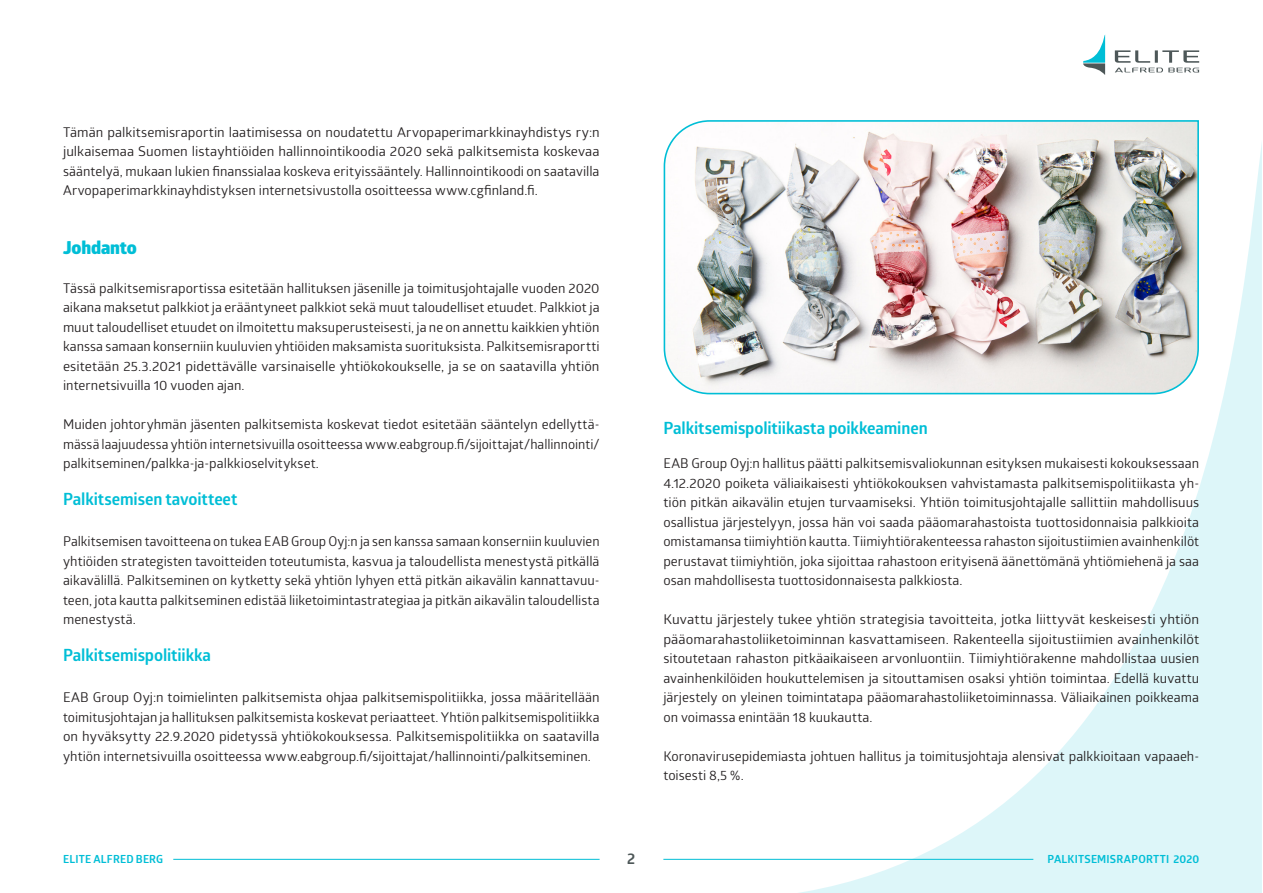
<style>
.page{position:relative;width:1263px;height:893px;background:#fff}
.page>*{position:absolute;margin:0;border:0;box-sizing:border-box;transform-origin:0 0}
.Leipis-perusteksti{font:800 18px "Glober";letter-spacing:-.01em;color:#00bed6}
.Väliotsikko_2{font:700 16.5px "Glober";letter-spacing:-.005em;color:#00bed6}
.t1{font:700 15px "Glober";color:#4d5758}
.Leipis-perusteksti-2{font:13.5px/19.5px "Glober";color:#231f20;text-align:justify}
.Leipis-perusteksti-3{font:13.5px/19.5px "Glober";color:#231f20;text-align:justify;scale:1.04 1}
.t2{font:700 10.95px "Glober";letter-spacing:.02em;color:#00bed6}
</style>
<div class="page">
<svg style="left:770px;top:143px;width:492px;height:750px"></svg>
<svg style="left:1115px;top:50px;width:84px;height:22px"></svg>
<svg style="left:1083px;top:35px;width:22px;height:40px"></svg>
<hr style="left:173px;top:859px;width:427px;height:1px;background:#00bed6">
<hr style="left:663px;top:859px;width:370px;height:1px;background:#00bed6">
<img style="left:663px;top:120px;width:537px;height:275px">
<p class="Leipis-perusteksti-2" style="left:63px;top:121px;width:538px">Tämän palkitsemisraportin laatimisessa on noudatettu Arvopaperimarkkinayhdistys ry:n julkaisemaa Suomen listayhtiöiden hallinnointikoodia 2020 sekä palkitsemista koskevaa sääntelyä, mukaan lukien finanssialaa koskeva erityissääntely. Hallinnointikoodi on saatavilla Arvopaperimarkkinayhdistyksen internetsivustolla osoitteessa www.cgfinland.fi.</p>
<p class="Leipis-perusteksti" style="left:63px;top:234px;width:75px">Johdanto</p>
<p class="Leipis-perusteksti-2" style="left:63px;top:277px;width:538px">Tässä palkitsemisraportissa esitetään hallituksen jäsenille ja toimitusjohtajalle vuoden 2020 aikana maksetut palkkiot ja erääntyneet palkkiot sekä muut taloudelliset etuudet. Palkkiot ja muut taloudelliset etuudet on ilmoitettu maksuperusteisesti, ja ne on annettu kaikkien yhtiön kanssa samaan konserniin kuuluvien yhtiöiden maksamista suorituksista. Palkitsemisraportti esitetään 25.3.2021 pidettävälle varsinaiselle yhtiökokoukselle, ja se on saatavilla yhtiön internetsivuilla 10 vuoden ajan.</p>
<p class="Leipis-perusteksti-2" style="left:63px;top:414px;width:538px">Muiden johtoryhmän jäsenten palkitsemista koskevat tiedot esitetään sääntelyn edellyttä&shy;mässä laajuudessa yhtiön internetsivuilla osoitteessa www.eabgroup.fi/sijoittajat/hallinnointi/ palkitseminen/palkka-ja-palkkioselvitykset.</p>
<p class="Väliotsikko_2" style="left:63px;top:487px;width:176px">Palkitsemisen tavoitteet</p>
<p class="Leipis-perusteksti-2" style="left:63px;top:531px;width:538px">Palkitsemisen tavoitteena on tukea EAB Group Oyj:n ja sen kanssa samaan konserniin kuuluvien yhtiöiden strategisten tavoitteiden toteutumista, kasvua ja taloudellista menestystä pitkällä aikavälillä. Palkitseminen on kytketty sekä yhtiön lyhyen että pitkän aikavälin kannattavuu&shy;teen, jota kautta palkitseminen edistää liiketoimintastrategiaa ja pitkän aikavälin taloudellista menestystä.</p>
<p class="Väliotsikko_2" style="left:63px;top:643px;width:150px">Palkitsemispolitiikka</p>
<p class="Leipis-perusteksti-2" style="left:63px;top:687px;width:538px">EAB Group Oyj:n toimielinten palkitsemista ohjaa palkitsemispolitiikka, jossa määritellään toimitusjohtajan ja hallituksen palkitsemista koskevat periaatteet. Yhtiön palkitsemispolitiikka on hyväksytty 22.9.2020 pidetyssä yhtiökokouksessa. Palkitsemispolitiikka on saatavilla yhtiön internetsivuilla osoitteessa www.eabgroup.fi/sijoittajat/hallinnointi/palkitseminen.</p>
<p class="Väliotsikko_2" style="left:663px;top:416px;width:266px">Palkitsemispolitiikasta poikkeaminen</p>
<p class="Leipis-perusteksti-2" style="left:663px;top:453px;width:537px">EAB Group Oyj:n hallitus päätti palkitsemisvaliokunnan esityksen mukaisesti kokouksessaan 4.12.2020 poiketa väliaikaisesti yhtiökokouksen vahvistamasta palkitsemispolitiikasta yh&shy;tiön pitkän aikavälin etujen turvaamiseksi. Yhtiön toimitusjohtajalle sallittiin mahdollisuus osallistua järjestelyyn, jossa hän voi saada pääomarahastoista tuottosidonnaisia palkkioita omistamansa tiimiyhtiön kautta. Tiimiyhtiörakenteessa rahaston sijoitustiimien avainhenkilöt perustavat tiimiyhtiön, joka sijoittaa rahastoon erityisenä äänettömänä yhtiömiehenä ja saa osan mahdollisesta tuottosidonnaisesta palkkiosta.</p>
<p class="Leipis-perusteksti-3" style="left:663px;top:609px;width:517px">Kuvattu järjestely tukee yhtiön strategisia tavoitteita, jotka liittyvät keskeisesti yhtiön pääomarahastoliiketoiminnan kasvattamiseen. Rakenteella sijoitustiimien avainhenkilöt sitoutetaan rahaston pitkäaikaiseen arvonluontiin. Tiimiyhtiörakenne mahdollistaa uusien avainhenkilöiden houkuttelemisen ja sitouttamisen osaksi yhtiön toimintaa. Edellä kuvattu järjestely on yleinen toimintatapa pääomarahastoliiketoiminnassa. Väliaikainen poikkeama on voimassa enintään 18 kuukautta.</p>
<p class="Leipis-perusteksti-2" style="left:663px;top:745px;width:537px">Koronavirusepidemiasta johtuen hallitus ja toimitusjohtaja alensivat palkkioitaan vapaaeh&shy;toisesti 8,5 %.</p>
<p class="t2" style="left:63px;top:852px;width:102px">ELITE ALFRED BERG</p>
<p class="t1" style="left:627px;top:847px;width:10px">2</p>
<p class="t2" style="left:1047px;top:852px;width:153px">PALKITSEMISRAPORTTI 2020</p>
</div>
